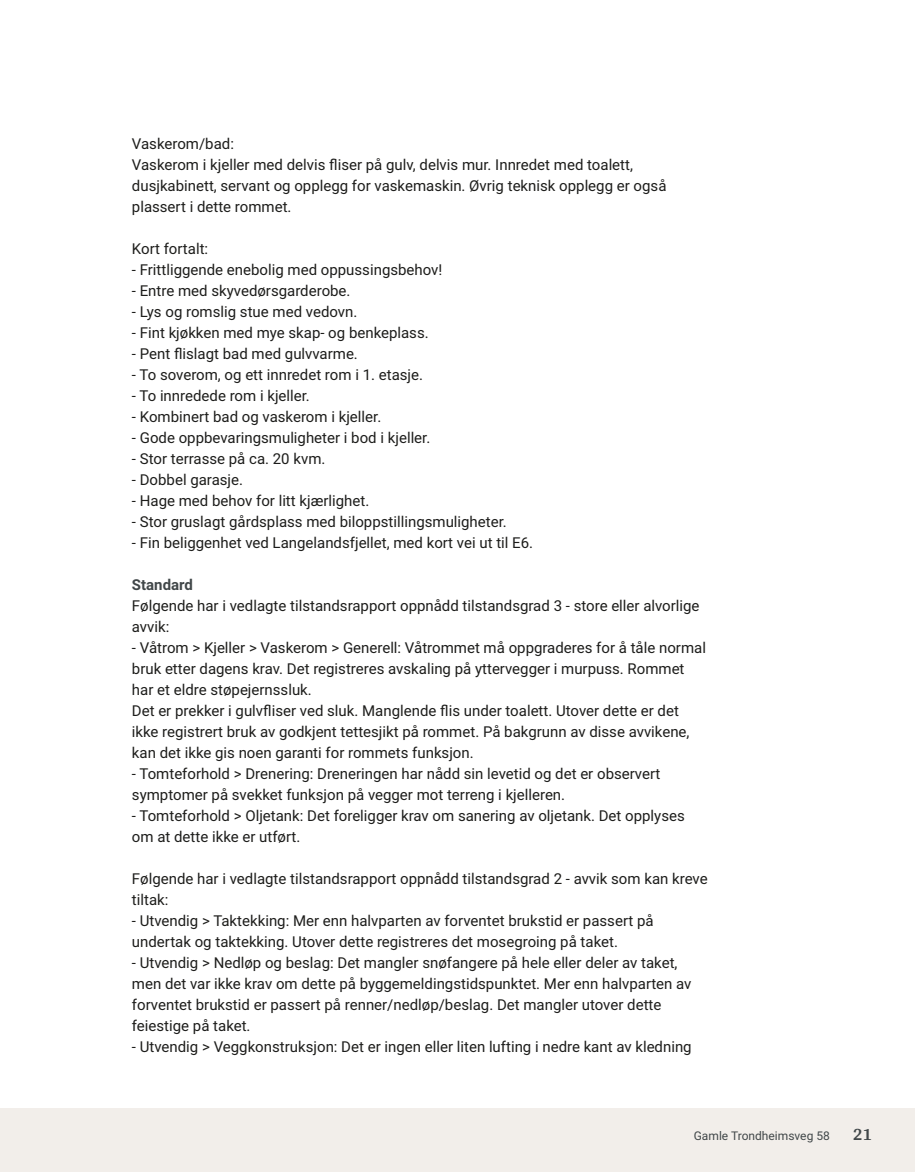
<style>
.page{position:relative;width:915px;height:1172px;background:#fff}
.page>*{position:absolute;margin:0;border:0;box-sizing:border-box;transform-origin:0 0}
.t1{font:700 18px "Arya";color:#414749}
.t2{font:15px/21px "Roboto Vitec";color:#1d1d1b}
.t3{font:700 15px "Roboto Vitec";color:#414749}
.t4{font:12px "Roboto Vitec";color:#414749}
</style>
<div class="page">
<div style="left:0;top:1108px;width:914px;height:64px;background:#f2eeea"></div>
<p class="t2" style="left:132px;top:132px;width:536px">Vaskerom/bad:<br>Vaskerom i kjeller med delvis fliser på gulv, delvis mur. Innredet med toalett, dusjkabinett, servant og opplegg for vaskemaskin. Øvrig teknisk opplegg er også plassert i dette rommet.</p>
<p class="t2" style="left:132px;top:237px;width:402px">Kort fortalt:<br>‑ Frittliggende enebolig med oppussingsbehov!<br>‑ Entre med skyvedørsgarderobe.<br>‑ Lys og romslig stue med vedovn.<br>‑ Fint kjøkken med mye skap‑ og benkeplass.<br>‑ Pent flislagt bad med gulvvarme.<br>‑ To soverom, og ett innredet rom i 1. etasje.<br>‑ To innredede rom i kjeller.<br>‑ Kombinert bad og vaskerom i kjeller.<br>‑ Gode oppbevaringsmuligheter i bod i kjeller.<br>‑ Stor terrasse på ca. 20 kvm.<br>‑ Dobbel garasje.<br>‑ Hage med behov for litt kjærlighet.<br>‑ Stor gruslagt gårdsplass med biloppstillingsmuligheter.<br>‑ Fin beliggenhet ved Langelandsfjellet, med kort vei ut til E6.</p>
<p class="t3" style="left:132px;top:574px;width:63px">Standard</p>
<p class="t2" style="left:132px;top:594px;width:575px">Følgende har i vedlagte tilstandsrapport oppnådd tilstandsgrad 3 ‑ store eller alvorlige avvik:<br>‑ Våtrom &gt; Kjeller &gt; Vaskerom &gt; Generell: Våtrommet må oppgraderes for å tåle normal bruk etter dagens krav. Det registreres avskaling på yttervegger i murpuss. Rommet har et eldre støpejernssluk.<br>Det er prekker i gulvfliser ved sluk. Manglende flis under toalett. Utover dette er det ikke registrert bruk av godkjent tettesjikt på rommet. På bakgrunn av disse avvikene, kan det ikke gis noen garanti for rommets funksjon.<br>‑ Tomteforhold &gt; Drenering: Dreneringen har nådd sin levetid og det er observert symptomer på svekket funksjon på vegger mot terreng i kjelleren.<br>‑ Tomteforhold &gt; Oljetank: Det foreligger krav om sanering av oljetank. Det opplyses om at dette ikke er utført.</p>
<p class="t2" style="left:132px;top:867px;width:577px">Følgende har i vedlagte tilstandsrapport oppnådd tilstandsgrad 2 ‑ avvik som kan kreve tiltak:<br>‑ Utvendig &gt; Taktekking: Mer enn halvparten av forventet brukstid er passert på undertak og taktekking. Utover dette registreres det mosegroing på taket.<br>‑ Utvendig &gt; Nedløp og beslag: Det mangler snøfangere på hele eller deler av taket, men det var ikke krav om dette på byggemeldingstidspunktet. Mer enn halvparten av forventet brukstid er passert på renner/nedløp/beslag. Det mangler utover dette feiestige på taket.<br>‑ Utvendig &gt; Veggkonstruksjon: Det er ingen eller liten lufting i nedre kant av kledning</p>
<p class="t4" style="left:693px;top:1127px;width:137px">Gamle Trondheimsveg 58</p>
<p class="t1" style="left:852px;top:1123px;width:21px">21</p>
</div>
